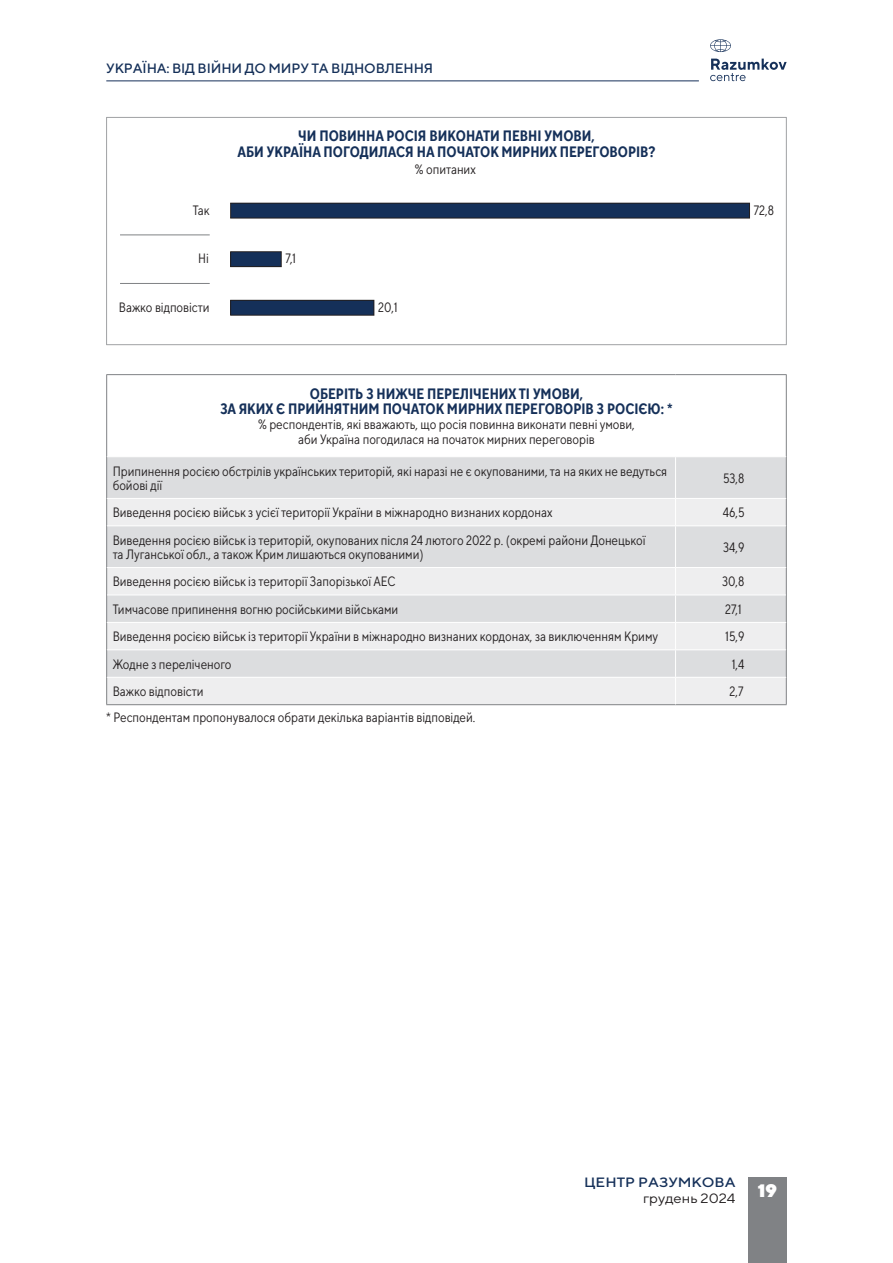
<style>
.page{position:relative;width:893px;height:1263px;background:#fff}
.page>*{position:absolute;margin:0;border:0;box-sizing:border-box;transform-origin:0 0}
.t1{font:900 18px "TT Norms";color:#fff}
.t2{font:700 15px/16.5px "TT Norms Std Cond";color:#153059;text-align:center}
.t3{font:13.5px/14.2px "TT Norms Std Cond";color:#231f20}
.t4{font:500 13.5px "TT Norms";letter-spacing:-.01em;color:#153059}
.t5{font:500 13.5px "TT Norms";letter-spacing:-.01em;color:#153059;scale:1.1 1}
.t6{font:13.5px "TT Norms";color:#231f20;scale:1.1 1}
</style>
<div class="page">
<hr style="left:106px;top:80px;width:593px;height:1px;background:#153059">
<svg style="left:710px;top:59px;width:77px;height:22px"></svg>
<svg style="left:710px;top:39px;width:21px;height:13px"></svg>
<div style="left:748px;top:1177px;width:39px;height:86px;background:#808285"></div>
<svg style="left:106px;top:117px;width:681px;height:228px"></svg>
<hr style="left:120px;top:186px;width:90px;height:1px;background:#fff">
<hr style="left:120px;top:235px;width:90px;height:1px;background:#808285">
<hr style="left:120px;top:283px;width:90px;height:1px;background:#808285">
<hr style="left:120px;top:332px;width:90px;height:1px;background:#fff">
<div style="left:231px;top:300px;width:143px;height:15px;background:#153059"></div>
<div style="left:230px;top:300px;width:144px;height:15px;border:1px solid #231f20"></div>
<div style="left:231px;top:203px;width:518px;height:15px;background:#153059"></div>
<div style="left:230px;top:203px;width:520px;height:15px;border:1px solid #231f20"></div>
<div style="left:231px;top:252px;width:50px;height:15px;background:#153059"></div>
<div style="left:230px;top:252px;width:51px;height:15px;border:1px solid #231f20"></div>
<div style="left:107px;top:457px;width:679px;height:41px;background:#dcdddf"></div>
<svg style="left:107px;top:499px;width:679px;height:205px;fill:#eeeeef"></svg>
<hr style="left:106px;top:374px;width:569px;height:1px;background:#808285">
<hr style="left:106px;top:375px;width:1px;height:82px;background:#808285">
<hr style="left:675px;top:374px;width:112px;height:1px;background:#808285">
<hr style="left:786px;top:375px;width:1px;height:82px;background:#808285">
<hr style="left:106px;top:457px;width:1px;height:41px;background:#808285">
<hr style="left:786px;top:457px;width:1px;height:41px;background:#808285">
<svg style="left:106px;top:498px;width:1px;height:28px"></svg>
<svg style="left:786px;top:498px;width:1px;height:28px"></svg>
<hr style="left:106px;top:526px;width:1px;height:41px;background:#808285">
<hr style="left:786px;top:526px;width:1px;height:41px;background:#808285">
<svg style="left:106px;top:567px;width:1px;height:137px"></svg>
<svg style="left:786px;top:567px;width:1px;height:137px"></svg>
<hr style="left:106px;top:704px;width:569px;height:1px;background:#808285">
<hr style="left:675px;top:704px;width:112px;height:1px;background:#808285">
<hr style="left:675px;top:457px;width:1px;height:41px;background:#fff">
<svg style="left:675px;top:499px;width:1px;height:26px"></svg>
<hr style="left:107px;top:525px;width:568px;height:1px;background:#fff">
<hr style="left:675px;top:525px;width:111px;height:1px;background:#fff">
<hr style="left:675px;top:526px;width:1px;height:41px;background:#fff">
<hr style="left:107px;top:567px;width:568px;height:1px;background:#fff">
<hr style="left:675px;top:567px;width:111px;height:1px;background:#fff">
<hr style="left:107px;top:595px;width:568px;height:1px;background:#fff">
<hr style="left:675px;top:595px;width:111px;height:1px;background:#fff">
<hr style="left:107px;top:622px;width:568px;height:1px;background:#fff">
<hr style="left:675px;top:622px;width:111px;height:1px;background:#fff">
<hr style="left:107px;top:649px;width:568px;height:1px;background:#fff">
<hr style="left:675px;top:649px;width:111px;height:1px;background:#fff">
<hr style="left:107px;top:677px;width:568px;height:1px;background:#fff">
<hr style="left:675px;top:677px;width:111px;height:1px;background:#fff">
<svg style="left:675px;top:568px;width:1px;height:136px"></svg>
<p class="t4" style="left:106px;top:59px;width:328px">УКРАЇНА: ВІД ВІЙНИ ДО МИРУ ТА ВІДНОВЛЕННЯ</p>
<p class="t3" style="left:193px;top:203px;width:19px">Так</p>
<p class="t3" style="left:198px;top:251px;width:12px">Ні</p>
<p class="t3" style="left:119px;top:300px;width:92px">Важко відповісти</p>
<p class="t2" style="left:237px;top:127px;width:420px">ЧИ ПОВИННА РОСІЯ ВИКОНАТИ ПЕВНІ УМОВИ,<br>АБИ УКРАЇНА ПОГОДИЛАСЯ НА ПОЧАТОК МИРНИХ ПЕРЕГОВОРІВ?</p>
<p class="t3" style="left:415px;top:162px;width:62px">% опитаних</p>
<p class="t3" style="left:285px;top:251px;width:12px">7,1</p>
<p class="t3" style="left:378px;top:300px;width:21px">20,1</p>
<p class="t3" style="left:754px;top:203px;width:22px">72,8</p>
<p class="t2" style="left:220px;top:386px;width:454px;line-height:15px">ОБЕРІТЬ З НИЖЧЕ ПЕРЕЛІЧЕНИХ ТІ УМОВИ,<br>ЗА ЯКИХ Є ПРИЙНЯТНИМ ПОЧАТОК МИРНИХ ПЕРЕГОВОРІВ З РОСІЄЮ: *</p>
<p class="t3" style="left:258px;top:417px;width:378px;line-height:15px;text-align:center">% респондентів, які вважають, що росія повинна виконати певні умови, аби Україна погодилася на початок мирних переговорів</p>
<p class="t3" style="left:113px;top:464px;width:556px">Припинення росією обстрілів українських територій, які наразі не є окупованими, та на яких не ведуться бойові дії</p>
<p class="t3" style="left:723px;top:471px;width:23px">53,8</p>
<p class="t3" style="left:113px;top:505px;width:441px">Виведення росією військ з усієї території України в міжнародно визнаних кордонах</p>
<p class="t3" style="left:723px;top:505px;width:23px">46,5</p>
<p class="t3" style="left:113px;top:533px;width:534px">Виведення росією військ із територій, окупованих після 24 лютого 2022 р. (окремі райони Донецької та Луганської обл., а також Крим лишаються окупованими)</p>
<p class="t3" style="left:723px;top:540px;width:23px">34,9</p>
<p class="t3" style="left:113px;top:574px;width:284px">Виведення росією військ із території Запорізької АЕС</p>
<p class="t3" style="left:722px;top:574px;width:24px">30,8</p>
<p class="t3" style="left:113px;top:602px;width:287px">Тимчасове припинення вогню російськими військами</p>
<p class="t3" style="left:725px;top:602px;width:18px">27,1</p>
<p class="t3" style="left:113px;top:629px;width:547px">Виведення росією військ із території України в міжнародно визнаних кордонах, за виключенням Криму</p>
<p class="t3" style="left:725px;top:629px;width:21px">15,9</p>
<p class="t3" style="left:113px;top:657px;width:120px">Жодне з переліченого</p>
<p class="t3" style="left:732px;top:657px;width:14px">1,4</p>
<p class="t3" style="left:113px;top:684px;width:92px">Важко відповісти</p>
<p class="t3" style="left:730px;top:684px;width:15px">2,7</p>
<p class="t3" style="left:106px;top:710px;width:371px">* Респондентам пропонувалося обрати декілька варіантів відповідей.</p>
<p class="t5" style="left:584px;top:1174px;width:139px">ЦЕНТР РАЗУМКОВА</p>
<p class="t6" style="left:643px;top:1190px;width:86px">грудень 2024</p>
<h1 class="t1" style="left:758px;top:1178px;width:21px">19</h1>
</div>
